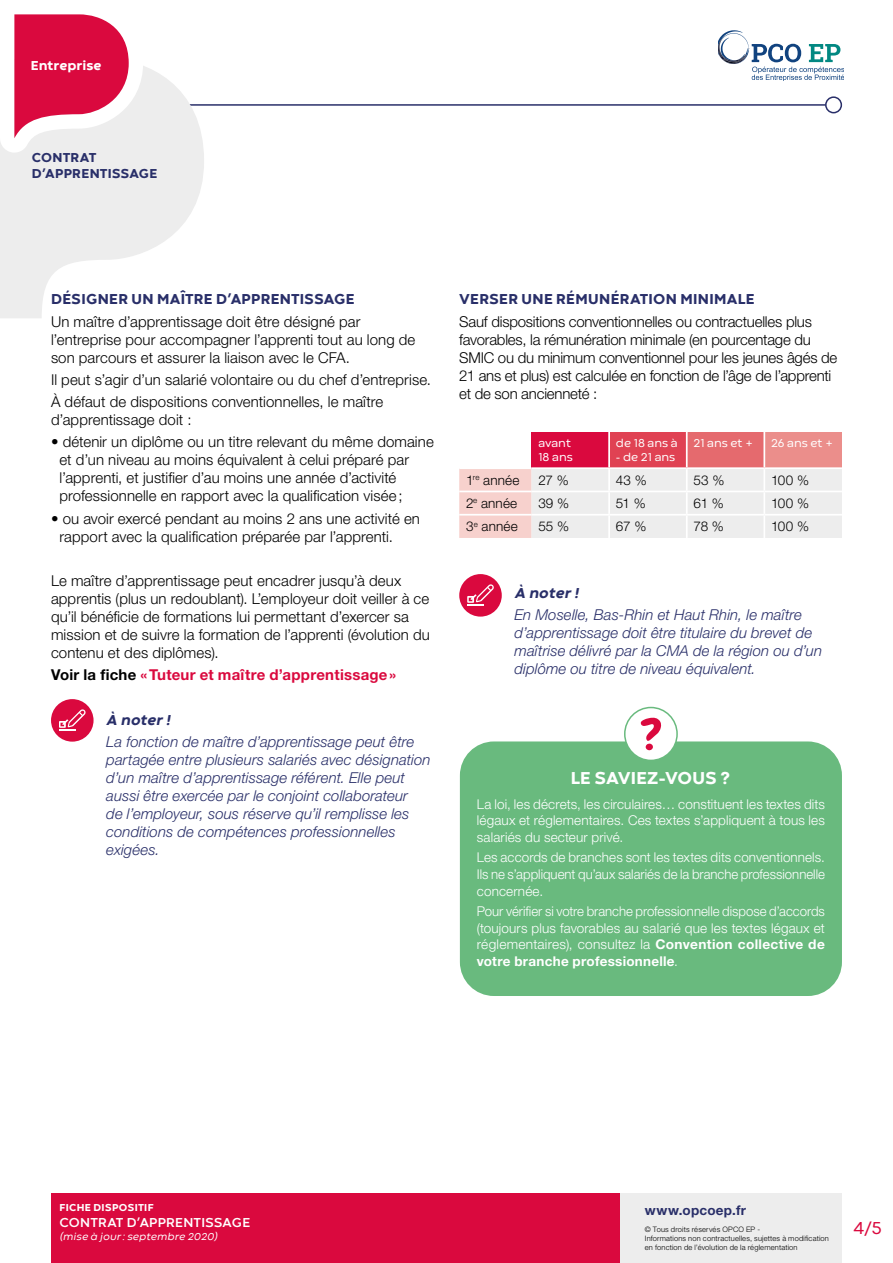
<style>
.page{position:relative;width:893px;height:1263px;background:#fff}
.page>*{position:absolute;margin:0;border:0;box-sizing:border-box;transform-origin:0 0}
.t1{font:800 18px "Codec Warm";letter-spacing:.005em;color:#fff}
.t2{font:18px "Codec Warm";color:#da093e}
.t3{font:300 15px/18px "Helvetica Neue LT Std";letter-spacing:.005em;color:#000}
.t4{font:italic 300 15px/18px "Helvetica Neue LT Std";letter-spacing:.005em;color:#292f69}
.t5{font:300 15px/18px "Helvetica Neue LT Std";letter-spacing:-.015em;color:#000}
.t6{font:800 15px "Codec Warm";letter-spacing:.02em;color:#292f69}
.t7{font:700 15px "Helvetica Neue LT Std";letter-spacing:.015em;color:#da093e}
.t8{font:italic 800 15px "Codec Warm";letter-spacing:.01em;color:#292f69}
.t9{font:300 13.5px/16.5px "Helvetica Neue LT Std";letter-spacing:.01em;color:#fff;text-align:justify}
.t10{font:300 13.5px "Helvetica Neue LT Std";letter-spacing:.01em;color:#000}
.t11{font:700 13.5px "Codec Warm";letter-spacing:.015em;color:#fff}
.t12{font:800 13.5px/16.5px "Codec Warm";letter-spacing:.015em;color:#292f69}
.t13{font:700 13.5px "Helvetica Neue LT Std";letter-spacing:.02em;color:#292f69}
.t14{font:800 13.5px "Codec Warm";color:#fff}
.t15{font:12px/14.4px "Codec Warm";color:#fff}
.t16{font:italic 10.5px "Codec Warm";letter-spacing:.02em;color:#fff}
.t17{font:800 10.5px "Codec Warm";letter-spacing:.03em;color:#fff}
.t18{font:300 7.5px/9px "Helvetica Neue LT Std";letter-spacing:.025em;color:#000}
.s1{color:#000}
.s2{font-weight:700}
</style>
<div class="page">
<div style="left:51px;top:1193px;width:570px;height:70px;background:#da093e"></div>
<div style="left:621px;top:1193px;width:221px;height:70px;background:#ededed"></div>
<hr style="left:174px;top:104px;width:652px;height:2px;background:#292f69">
<svg style="left:0;top:69px;width:204px;height:249px;fill:#ededed"></svg>
<svg style="left:0;top:14px;width:150px;height:150px"></svg>
<svg style="left:718px;top:31px;width:125px;height:50px"></svg>
<div style="left:825px;top:96px;width:17px;height:17px;border:2px solid #292f69;border-radius:50%"></div>
<div style="left:531px;top:432px;width:78px;height:36px;background:#da093e"></div>
<div style="left:609px;top:432px;width:78px;height:36px;background:#e04253"></div>
<div style="left:687px;top:432px;width:77px;height:36px;background:#e56a6e"></div>
<div style="left:764px;top:432px;width:78px;height:36px;background:#eb8e8b"></div>
<svg style="left:459px;top:469px;width:383px;height:69px;background:#efe7e7"></svg>
<hr style="left:763px;top:432px;width:2px;height:35px;background:#fff">
<hr style="left:608px;top:432px;width:2px;height:35px;background:#fff">
<hr style="left:686px;top:432px;width:2px;height:35px;background:#fff">
<hr style="left:531px;top:467px;width:78px;height:2px;background:#fff">
<hr style="left:609px;top:467px;width:78px;height:2px;background:#fff">
<hr style="left:608px;top:469px;width:2px;height:22px;background:#fff">
<hr style="left:687px;top:467px;width:77px;height:2px;background:#fff">
<hr style="left:686px;top:469px;width:2px;height:22px;background:#fff">
<hr style="left:764px;top:467px;width:78px;height:2px;background:#fff">
<hr style="left:763px;top:469px;width:2px;height:22px;background:#fff">
<hr style="left:531px;top:491px;width:78px;height:1px;background:#fff">
<hr style="left:609px;top:491px;width:78px;height:1px;background:#fff">
<hr style="left:608px;top:492px;width:2px;height:22px;background:#fff">
<hr style="left:687px;top:491px;width:77px;height:1px;background:#fff">
<hr style="left:686px;top:492px;width:2px;height:22px;background:#fff">
<hr style="left:764px;top:491px;width:78px;height:1px;background:#fff">
<hr style="left:763px;top:492px;width:2px;height:22px;background:#fff">
<hr style="left:531px;top:514px;width:78px;height:2px;background:#fff">
<hr style="left:609px;top:514px;width:78px;height:2px;background:#fff">
<hr style="left:608px;top:516px;width:2px;height:22px;background:#fff">
<hr style="left:687px;top:514px;width:77px;height:2px;background:#fff">
<hr style="left:686px;top:516px;width:2px;height:22px;background:#fff">
<hr style="left:764px;top:514px;width:78px;height:2px;background:#fff">
<hr style="left:763px;top:516px;width:2px;height:22px;background:#fff">
<hr style="left:459px;top:491px;width:72px;height:1px;background:#fff">
<hr style="left:459px;top:514px;width:72px;height:2px;background:#fff">
<div style="left:51px;top:699px;width:43px;height:43px;background:#da093e;border-radius:50%"></div>
<svg style="left:59px;top:709px;width:27px;height:22px"></svg>
<div style="left:459px;top:574px;width:43px;height:43px;background:#da093e;border-radius:50%"></div>
<svg style="left:467px;top:584px;width:27px;height:22px"></svg>
<div style="left:460px;top:741px;width:382px;height:255px;background:#69ba7e;border-radius:34px"></div>
<div style="left:625px;top:707px;width:52px;height:53px;background:#fff;border-radius:50%"></div>
<div style="left:624px;top:707px;width:54px;height:54px;border:2px solid #69ba7e;border-radius:50%"></div>
<svg style="left:641px;top:717px;width:20px;height:33px"></svg>
<p class="t14" style="left:31px;top:56px;width:72px">Entreprise</p>
<p class="t12" style="left:32px;top:150px;width:127px">CONTRAT<br>D’APPRENTISSAGE</p>
<p class="t6" style="left:51px;top:290px;width:305px">DÉSIGNER UN MAÎTRE D’APPRENTISSAGE</p>
<p class="t3" style="left:51px;top:312px;width:366px">Un maître d’apprentissage doit être désigné par l’entreprise pour accompagner l’apprenti tout au long de son parcours et assurer la liaison avec le CFA.</p>
<p class="t3" style="left:51px;top:368px;width:382px;line-height:22.2px">Il peut s’agir d’un salarié volontaire ou du chef d’entreprise.<br>À défaut de dispositions conventionnelles, le maître</p>
<p class="t3" style="left:51px;top:410px;width:142px">d’apprentissage doit :</p>
<p class="t3" style="left:60px;top:433px;width:376px;text-indent:-9px">• détenir un diplôme ou un titre relevant du même domaine et d’un niveau au moins équivalent à celui préparé par l’apprenti, et justifier d’au moins une année d’activité professionnelle en rapport avec la qualification visée;</p>
<p class="t3" style="left:60px;top:509px;width:362px;text-indent:-9px">• ou avoir exercé pendant au moins 2 ans une activité en rapport avec la qualification préparée par l’apprenti.</p>
<p class="t3" style="left:51px;top:571px;width:380px">Le maître d’apprentissage peut encadrer jusqu’à deux apprentis (plus un redoublant). L’employeur doit veiller à ce qu’il bénéficie de formations lui permettant d’exercer sa mission et de suivre la formation de l’apprenti (évolution du contenu et des diplômes).</p>
<p class="t7" style="left:51px;top:666px;width:346px"><span class="s1">Voir la fiche</span> «Tuteur et maître d’apprentissage»</p>
<p class="t8" style="left:106px;top:710px;width:66px">À noter !</p>
<p class="t4" style="left:106px;top:733px;width:326px">La fonction de maître d’apprentissage peut être partagée entre plusieurs salariés avec désignation d’un maître d’apprentissage référent. Elle peut aussi être exercée par le conjoint collaborateur<br>de l’employeur, sous réserve qu’il remplisse les conditions de compétences professionnelles exigées.</p>
<p class="t6" style="left:459px;top:290px;width:297px">VERSER UNE RÉMUNÉRATION MINIMALE</p>
<p class="t5" style="left:459px;top:312px;width:380px">Sauf dispositions conventionnelles ou contractuelles plus favorables, la rémunération minimale (en pourcentage du SMIC ou du minimum conventionnel pour les jeunes âgés de 21 ans et plus) est calculée en fonction de l’âge de l’apprenti et de son ancienneté :</p>
<p class="t15" style="left:538px;top:437px;width:36px">avant<br>18 ans</p>
<p class="t15" style="left:616px;top:437px;width:63px">de 18 ans à</p>
<p class="t15" style="left:616px;top:451px;width:61px">- de 21 ans</p>
<p class="t15" style="left:693px;top:437px;width:61px">21 ans et +</p>
<p class="t15" style="left:771px;top:437px;width:64px">26 ans et +</p>
<p class="t10" style="left:466px;top:472px;width:55px">1<sup>re</sup> année</p>
<p class="t10" style="left:538px;top:472px;width:32px">27 %</p>
<p class="t10" style="left:616px;top:472px;width:32px">43 %</p>
<p class="t10" style="left:693px;top:472px;width:32px">53 %</p>
<p class="t10" style="left:771px;top:472px;width:39px">100 %</p>
<p class="t10" style="left:466px;top:495px;width:53px">2<sup>e</sup> année</p>
<p class="t10" style="left:538px;top:495px;width:32px">39 %</p>
<p class="t10" style="left:616px;top:495px;width:31px">51 %</p>
<p class="t10" style="left:693px;top:495px;width:32px">61 %</p>
<p class="t10" style="left:771px;top:495px;width:39px">100 %</p>
<p class="t10" style="left:466px;top:518px;width:53px">3<sup>e</sup> année</p>
<p class="t10" style="left:538px;top:518px;width:32px">55 %</p>
<p class="t10" style="left:616px;top:518px;width:32px">67 %</p>
<p class="t10" style="left:693px;top:518px;width:32px">78 %</p>
<p class="t10" style="left:771px;top:518px;width:39px">100 %</p>
<p class="t8" style="left:514px;top:583px;width:66px">À noter !</p>
<p class="t4" style="left:514px;top:606px;width:309px">En Moselle, Bas-Rhin et Haut Rhin, le maître d’apprentissage doit être titulaire du brevet de maîtrise délivré par la CMA de la région ou d’un diplôme ou titre de niveau équivalent.</p>
<p class="t1" style="left:571px;top:766px;width:160px">LE SAVIEZ-VOUS ?</p>
<p class="t9" style="left:477px;top:795px;width:350px">La loi, les décrets, les circulaires… constituent les textes dits légaux et réglementaires. Ces textes s’appliquent à tous les salariés du secteur privé.</p>
<p class="t9" style="left:477px;top:849px;width:350px">Les accords de branches sont les textes dits conventionnels.<br>Ils ne s’appliquent qu’aux salariés de la branche professionnelle concernée.</p>
<p class="t9" style="left:477px;top:903px;width:350px">Pour vérifier si votre branche professionnelle dispose d’accords (toujours plus favorables au salarié que les textes légaux et réglementaires), consultez la <span class="s2">Convention collective de votre branche professionnelle</span>.</p>
<p class="t17" style="left:60px;top:1200px;width:96px">FICHE DISPOSITIF</p>
<p class="t11" style="left:60px;top:1214px;width:192px">CONTRAT D’APPRENTISSAGE</p>
<p class="t16" style="left:60px;top:1230px;width:159px">(mise à jour: septembre 2020)</p>
<p class="t13" style="left:645px;top:1202px;width:103px">www.opcoep.fr</p>
<p class="t18" style="left:645px;top:1225px;width:186px">© Tous droits réservés OPCO EP -<br>Informations non contractuelles, sujettes à modification en fonction de l’évolution de la réglementation</p>
<p class="t2" style="left:853px;top:1217px;width:30px">4/5</p>
</div>
